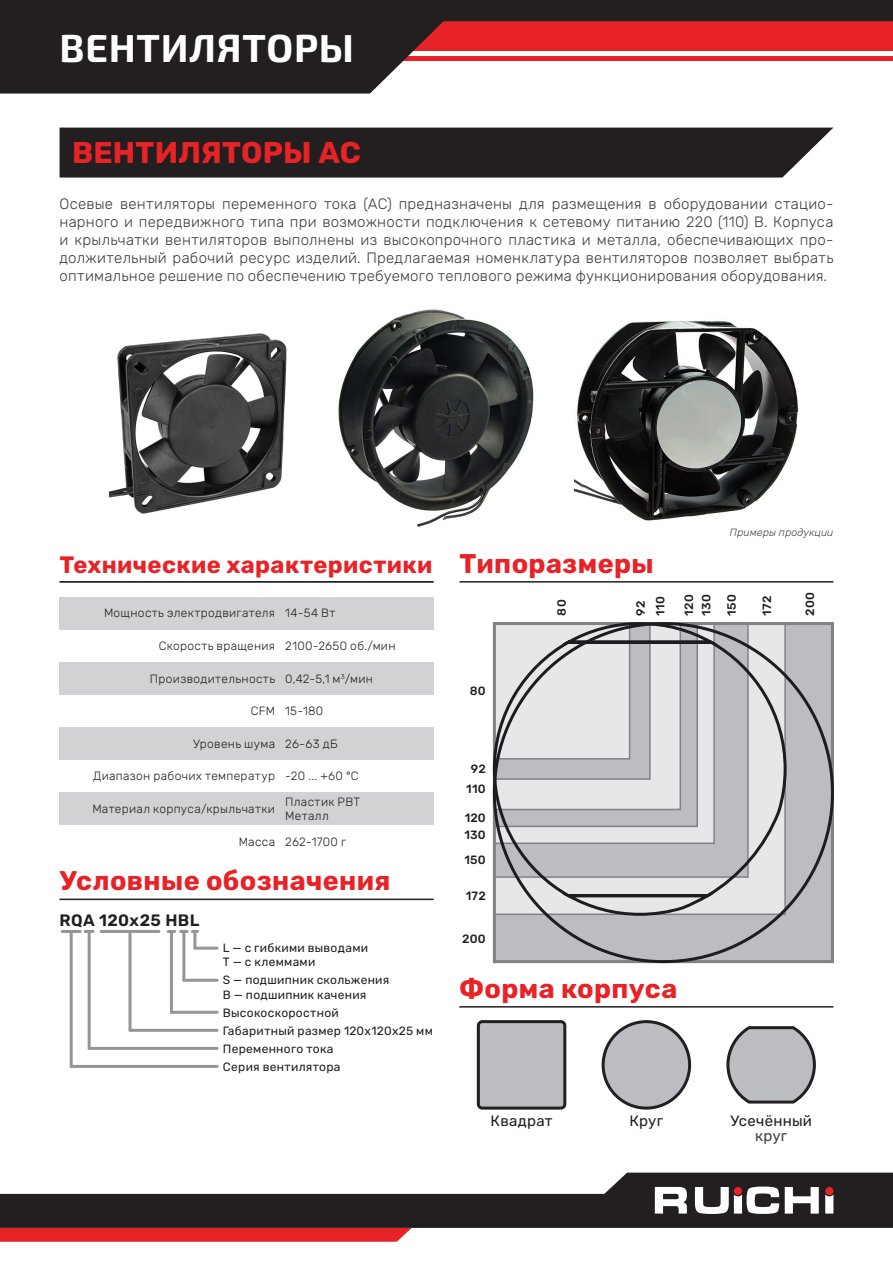
<style>
.page{position:relative;width:893px;height:1263px;background:#fff}
.page>*{position:absolute;margin:0;border:0;box-sizing:border-box;transform-origin:0 0}
.t1{font:700 39px "Exo 2";letter-spacing:.02em;color:#fff}
.t2{font:700 30px "Rubik";letter-spacing:.005em;color:#e82327}
.t3{font:700 27px "Rubik";letter-spacing:.015em;color:#e82327}
.t4{font:700 23.7px "Rubik";letter-spacing:.02em;color:#e82327}
.t5{font:600 16.5px "Rubik";letter-spacing:.025em;color:#231f20}
.t6{font:300 15px/18px "Rubik";letter-spacing:.015em;color:#3e3e3f;text-align:justify}
.t7{font:15px/15px "Rubik";letter-spacing:.015em;color:#231f20;text-align:center}
.t8{font:12px "Rubik";letter-spacing:.025em;color:#231f20}
.ТХ{font:300 12px "Rubik";letter-spacing:.025em;color:#231f20}
.ТХ_2{font:300 12px "Rubik";letter-spacing:.025em;color:#231f20}
.t9{font:500 12px "Rubik";letter-spacing:.02em;color:#231f20}
.t10{font:italic 300 10.5px "Rubik";letter-spacing:.015em;color:#3e3e3f}
.s1{color:#3e3e3f}
</style>
<div class="page">
<svg style="left:0;top:0;width:893px;height:94px;fill:#231f20"></svg>
<svg style="left:0;top:1228px;width:412px;height:14px;background:#e82b2f"></svg>
<svg style="left:0;top:1172px;width:893px;height:56px;fill:#231f20"></svg>
<svg style="left:655px;top:1186px;width:178px;height:28px"></svg>
<div style="left:60px;top:128px;width:773px;height:50px;background:#231f20"></div>
<hr style="left:195px;top:947px;width:22px;height:3px;background:#939598">
<hr style="left:62px;top:930px;width:18px;height:3px;background:#939598">
<hr style="left:170px;top:933px;width:3px;height:79px;background:#939598">
<hr style="left:182px;top:933px;width:3px;height:47px;background:#939598">
<hr style="left:193px;top:933px;width:3px;height:15px;background:#939598">
<hr style="left:129px;top:933px;width:3px;height:97px;background:#939598">
<hr style="left:88px;top:933px;width:3px;height:115px;background:#939598">
<hr style="left:70px;top:933px;width:3px;height:133px;background:#939598">
<hr style="left:184px;top:979px;width:33px;height:3px;background:#939598">
<hr style="left:171px;top:1011px;width:46px;height:3px;background:#939598">
<hr style="left:130px;top:1029px;width:87px;height:3px;background:#939598">
<hr style="left:89px;top:1047px;width:128px;height:3px;background:#939598">
<hr style="left:71px;top:1065px;width:146px;height:3px;background:#939598">
<hr style="left:59px;top:898px;width:375px;height:2px;background:#231f20">
<svg style="left:85px;top:930px;width:8px;height:3px"></svg>
<hr style="left:101px;top:930px;width:58px;height:3px;background:#939598">
<svg style="left:168px;top:930px;width:7px;height:3px"></svg>
<svg style="left:181px;top:930px;width:16px;height:3px"></svg>
<hr style="left:459px;top:1006px;width:374px;height:1px;background:#231f20">
<div style="left:478px;top:1022px;width:87px;height:86px;background:#bcbdc0;border-radius:4px"></div>
<div style="left:477px;top:1020px;width:89px;height:89px;border:3px solid #231f20;border-radius:4px"></div>
<svg style="left:726px;top:1026px;width:90px;height:78px;background:#b5b5b7"></svg>
<div style="left:603px;top:1022px;width:87px;height:86px;background:#bcbdc0;border-radius:50%"></div>
<div style="left:602px;top:1020px;width:89px;height:89px;border:3px solid #231f20;border-radius:50%"></div>
<img style="left:574px;top:321px;width:225px;height:200px">
<img style="left:109px;top:333px;width:178px;height:181px">
<img style="left:338px;top:309px;width:196px;height:218px">
<hr style="left:460px;top:581px;width:373px;height:2px;background:#231f20">
<div style="left:494px;top:623px;width:339px;height:339px;background:#bcbdc0"></div>
<div style="left:493px;top:622px;width:341px;height:341px;border:3px solid #808285"></div>
<svg style="left:492px;top:622px;width:296px;height:295px"></svg>
<div style="left:59px;top:597px;width:375px;height:32px;background:#d1d2d4"></div>
<div style="left:59px;top:727px;width:375px;height:33px;background:#d1d2d4"></div>
<div style="left:59px;top:662px;width:375px;height:33px;background:#d1d2d4"></div>
<div style="left:59px;top:792px;width:375px;height:33px;background:#d1d2d4"></div>
<hr style="left:59px;top:581px;width:375px;height:2px;background:#000">
<h1 class="t1" style="left:60px;top:21px;width:296px">ВЕНТИЛЯТОРЫ</h1>
<p class="t2" style="left:72px;top:136px;width:290px">ВЕНТИЛЯТОРЫ АС</p>
<p class="t6" style="left:60px;top:195px;width:775px">Осевые вентиляторы переменного тока (AC) предназначены для размещения в оборудовании стацио&shy;нарного и передвижного типа при возможности подключения к сетевому питанию 220 (110) В. Корпуса и крыльчатки вентиляторов выполнены из высокопрочного пластика и металла, обеспечивающих про&shy;должительный рабочий ресурс изделий. Предлагаемая номенклатура вентиляторов позволяет выбрать оптимальное решение по обеспечению требуемого теплового режима функционирования оборудования.</p>
<p class="t4" style="left:59px;top:551px;width:374px">Технические характеристики</p>
<p class="ТХ" style="left:104px;top:606px;width:173px">Мощность электродвигателя</p>
<p class="ТХ_2" style="left:285px;top:606px;width:52px">14-54 Вт</p>
<p class="ТХ" style="left:159px;top:639px;width:118px">Скорость вращения</p>
<p class="ТХ_2" style="left:285px;top:639px;width:112px">2100-2650 об./мин</p>
<p class="ТХ" style="left:150px;top:672px;width:127px">Производительность</p>
<p class="ТХ_2" style="left:285px;top:672px;width:89px">0,42-5,1 м<sup>3</sup>/мин</p>
<p class="ТХ" style="left:251px;top:704px;width:26px">CFM</p>
<p class="ТХ_2" style="left:285px;top:704px;width:40px">15-180</p>
<p class="ТХ" style="left:193px;top:737px;width:84px">Уровень шума</p>
<p class="ТХ_2" style="left:285px;top:737px;width:54px">26-63 дБ</p>
<p class="ТХ" style="left:93px;top:769px;width:183px">Диапазон рабочих температур</p>
<p class="ТХ_2" style="left:285px;top:769px;width:75px">-20 ... +60 °C</p>
<p class="ТХ" style="left:92px;top:802px;width:184px">Материал корпуса/крыльчатки</p>
<p class="ТХ_2" style="left:285px;top:795px;width:76px">Пластик PBT</p>
<p class="ТХ_2" style="left:285px;top:809px;width:45px">Металл</p>
<p class="ТХ" style="left:239px;top:835px;width:38px">Масса</p>
<p class="ТХ_2" style="left:285px;top:835px;width:62px">262-1700 г</p>
<p class="t3" style="left:59px;top:866px;width:332px">Условные обозначения</p>
<p class="t5" style="left:59px;top:911px;width:141px">RQA 120x25 HBL</p>
<p class="t8" style="left:223px;top:941px;width:147px">L — с гибкими выводами</p>
<p class="t8" style="left:223px;top:955px;width:94px">Т — с клеммами</p>
<p class="t8" style="left:223px;top:973px;width:168px">S — подшипник скольжения</p>
<p class="t8" style="left:223px;top:988px;width:145px">В — подшипник качения</p>
<p class="t8" style="left:223px;top:1006px;width:118px">Высокоскоростной</p>
<p class="t8" style="left:223px;top:1024px;width:211px">Габаритный размер 120х120х25 мм</p>
<p class="t8" style="left:223px;top:1042px;width:112px">Переменного тока</p>
<p class="t8" style="left:223px;top:1060px;width:119px">Серия вентилятора</p>
<p class="t3" style="left:460px;top:548px;width:196px">Типоразмеры</p>
<p class="t9" style="left:555px;top:615px;width:17px;rotate:-90deg">80</p>
<p class="t9" style="left:654px;top:615px;width:21px;rotate:-90deg">110</p>
<p class="t9" style="left:634px;top:615px;width:17px;rotate:-90deg">92</p>
<p class="t10" style="left:730px;top:526px;width:105px">Примеры продукции</p>
<p class="t9" style="left:682px;top:615px;width:23px;rotate:-90deg">120</p>
<p class="t9" style="left:700px;top:615px;width:23px;rotate:-90deg">130</p>
<p class="t9" style="left:725px;top:615px;width:23px;rotate:-90deg">150</p>
<p class="t9" style="left:760px;top:615px;width:22px;rotate:-90deg">172</p>
<p class="t9" style="left:803px;top:615px;width:25px;rotate:-90deg">200</p>
<p class="t9" style="left:470px;top:684px;width:17px">80</p>
<p class="t9" style="left:471px;top:762px;width:17px">92</p>
<p class="t9" style="left:466px;top:782px;width:21px">110</p>
<p class="t9" style="left:465px;top:811px;width:23px">120</p>
<p class="t9" style="left:464px;top:828px;width:23px">130</p>
<p class="t9" style="left:464px;top:853px;width:23px">150</p>
<p class="t9" style="left:466px;top:889px;width:22px">172</p>
<p class="t9" style="left:462px;top:932px;width:25px">200</p>
<p class="t3" style="left:459px;top:973px;width:220px">Форма корпуса</p>
<p class="t7" style="left:491px;top:1113px;width:63px">Квадрат</p>
<p class="t7" style="left:629px;top:1113px;width:35px">Круг</p>
<p class="t7" style="left:730px;top:1113px;width:83px">Усечённый <span class="s1">круг</span></p>
</div>
